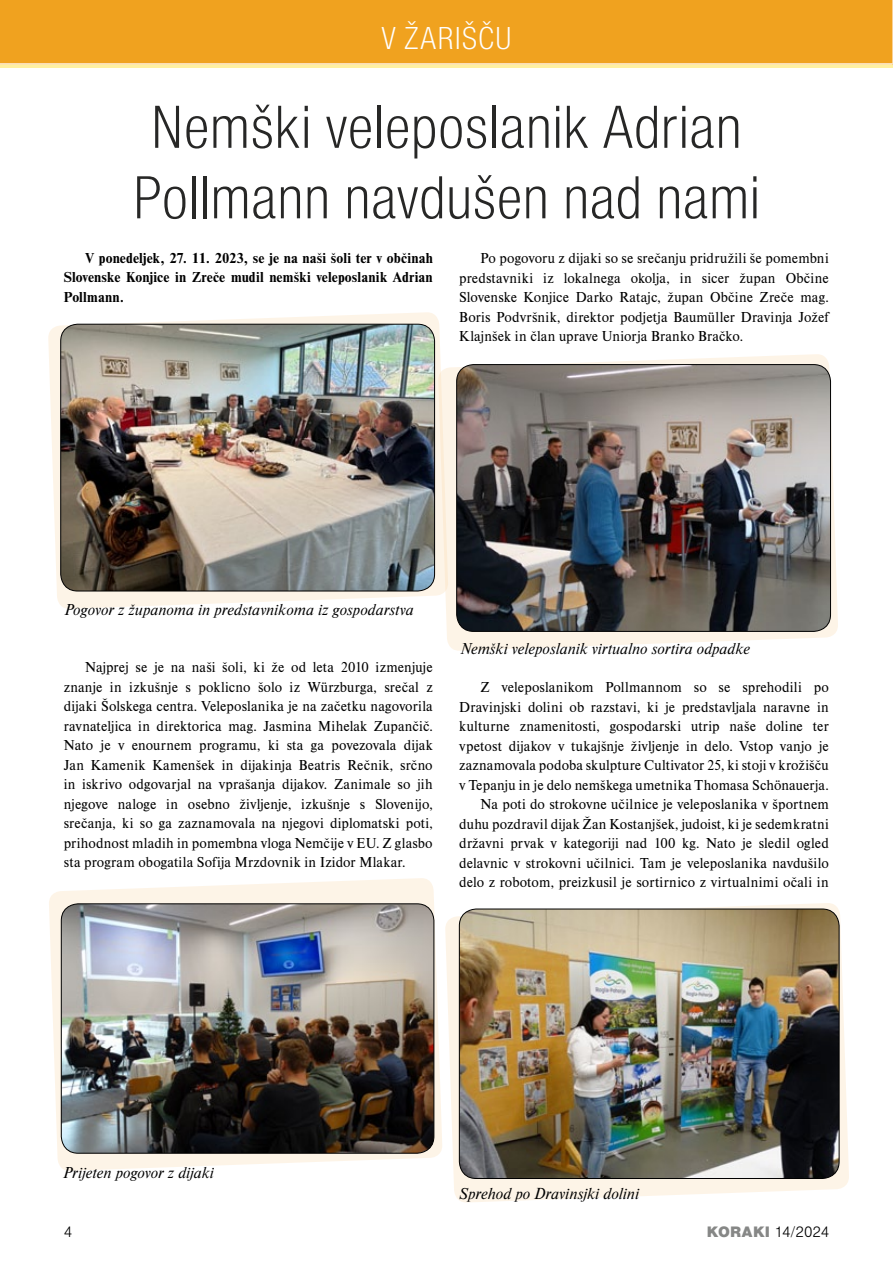
<style>
.page{position:relative;width:893px;height:1263px;background:#fff}
.page>*{position:absolute;margin:0;border:0;box-sizing:border-box;transform-origin:0 0}
.t1{font:63px/70.5px "Nimbus San DEE Ligh Cond";color:#272726}
.t2{font:33px "Nimbus San DEE Ligh Cond";color:#fff}
.t3{font:italic 16.65px "Nimbus Rom DEE";letter-spacing:-.005em;color:#000}
.t4{font:italic 16.5px "Nimbus Rom DEE";letter-spacing:-.005em;color:#000}
.t5{font:15.75px "Nimbus San DEE Blac";letter-spacing:.025em;color:#868786}
.t6{font:15.75px "Nimbus San DEE Ligh";color:#000}
.t7{font:15px/19.5px "Nimbus Rom DEE";letter-spacing:.005em;color:#000;text-align:justify}
.t8{font:700 15px/19.5px "Nimbus Rom DEE";letter-spacing:.01em;color:#000;text-align:justify}
.s1{font-family:"Nimbus San DEE Ligh";color:#000}
</style>
<div class="page">
<hr style="left:0;top:64px;width:893px;height:4px;background:#fff0a0">
<div style="left:0;top:0;width:893px;height:65px;background:#f0a21f"></div>
<svg style="left:49px;top:878px;width:393px;height:293px;fill:#fdf4e7"></svg>
<img style="left:61px;top:904px;width:373px;height:249px">
<div style="left:61px;top:904px;width:373px;height:249px;border:1px solid #000;border-radius:17px"></div>
<svg style="left:446px;top:354px;width:392px;height:297px;fill:#fdf4e7"></svg>
<img style="left:457px;top:365px;width:373px;height:266px">
<div style="left:456px;top:364px;width:375px;height:267px;border:1px solid #000;border-radius:17px"></div>
<svg style="left:48px;top:312px;width:400px;height:297px;fill:#fdf4e7"></svg>
<img style="left:61px;top:324px;width:374px;height:267px">
<div style="left:61px;top:324px;width:374px;height:267px;border:1px solid #000;border-radius:17px"></div>
<svg style="left:445px;top:903px;width:404px;height:300px;fill:#fdf4e7"></svg>
<img style="left:459px;top:909px;width:380px;height:269px">
<div style="left:459px;top:909px;width:380px;height:270px;border:1px solid #000;border-radius:17px"></div>
<h2 class="t2" style="left:381px;top:20px;width:128px">V žarišču</h2>
<h1 class="t1" style="left:133px;top:93px;width:629px">Nemški veleposlanik Adrian<br>Pollmann navdušen nad nami</h1>
<p class="t8" style="left:64px;top:248px;width:371px;text-indent:21px">V ponedeljek, 27. 11. 2023, se je na naši šoli ter v občinah Slovenske Konjice in Zreče mudil nemški veleposlanik Adrian Pollmann.</p>
<p class="t7" style="left:459px;top:248px;width:371px;text-indent:21px">Po pogovoru z dijaki so se srečanju pridružili še pomembni predstavniki iz lokalnega okolja, in sicer župan Občine Slovenske Konjice Darko Ratajc, župan Občine Zreče mag.<br>Boris Podvršnik, direktor podjetja Baumüller Dravinja Jožef Klajnšek in član uprave Uniorja Branko Bračko.</p>
<p class="t4" style="left:65px;top:601px;width:351px">Pogovor z županoma in predstavnikoma iz gospodarstva</p>
<p class="t7" style="left:64px;top:657px;width:370px;text-indent:21px">Najprej se je na naši šoli, ki že od leta 2010 izmenjuje znanje in izkušnje s poklicno šolo iz Würzburga, srečal z dijaki Šolskega centra. Veleposlanika je na začetku nagovorila ravnateljica in direktorica mag. Jasmina Mihelak Zupančič.<br>Nato je v enournem programu, ki sta ga povezovala dijak Jan Kamenik Kamenšek in dijakinja Beatris Rečnik, srčno in iskrivo odgovarjal na vprašanja dijakov. Zanimale so jih njegove naloge in osebno življenje, izkušnje s Slovenijo, srečanja, ki so ga zaznamovala na njegovi diplomatski poti, prihodnost mladih in pomembna vloga Nemčije v EU. Z glasbo sta program obogatila Sofija Mrzdovnik in Izidor Mlakar.</p>
<p class="t4" style="left:461px;top:640px;width:291px">Nemški veleposlanik virtualno sortira odpadke</p>
<p class="t7" style="left:459px;top:677px;width:371px;text-align:right">Z veleposlanikom Pollmannom so se sprehodili po Dravinjski dolini ob razstavi, ki je predstavljala naravne in kulturne znamenitosti, gospodarski utrip naše doline ter vpetost dijakov v tukajšnje življenje in delo. Vstop vanjo je zaznamovala podoba skulpture Cultivator 25, ki stoji v krožišču v Tepanju in je delo nemškega umetnika Thomasa Schönauerja.<br>Na poti do strokovne učilnice je veleposlanika v športnem duhu pozdravil dijak Žan Kostanjšek, judoist, ki je sedemkratni državni prvak v kategoriji nad 100 kg. Nato je sledil ogled delavnic v strokovni učilnici. Tam je veleposlanika navdušilo delo z robotom, preizkusil je sortirnico z virtualnimi očali in</p>
<p class="t4" style="left:63px;top:1164px;width:152px">Prijeten pogovor z dijaki</p>
<p class="t3" style="left:459px;top:1184px;width:181px">Sprehod po Dravinsjki dolini</p>
<p class="t6" style="left:64px;top:1222px;width:10px">4</p>
<p class="t5" style="left:707px;top:1222px;width:124px">KORAKI <span class="s1">14 2024</span></p>
</div>
